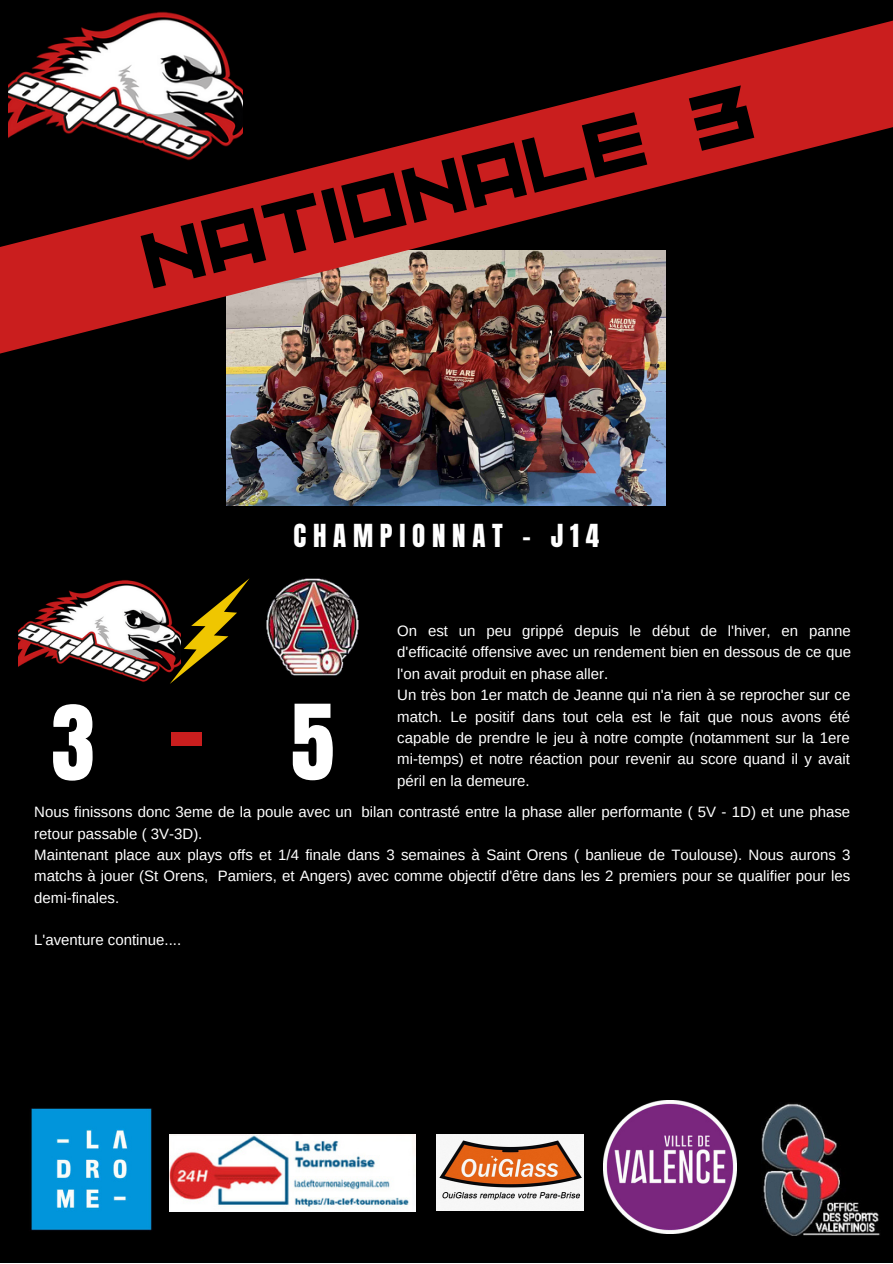
<style>
.page{position:relative;width:893px;height:1264px;background:#fff}
.page>*{position:absolute;margin:0;border:0;box-sizing:border-box;transform-origin:0 0}
.t1{font:87.75px "Anton";color:#fff}
.t2{font:82.5px "Adriana";color:#000}
.t3{font:27px "Anton";letter-spacing:.25em;color:#fff}
.t4{font:15px/21.3px "Arimo";color:#fff}
.s1{font-size:122.55px;color:#ca1e1e}
</style>
<div class="page">
<div style="left:0;top:0;width:892px;height:1262px;background:#000"></div>
<img style="left:227px;top:384px;width:438px;height:121px">
<svg style="left:0;top:21px;width:892px;height:363px"></svg>
<img style="left:19px;top:580px;width:151px;height:102px">
<svg style="left:170px;top:578px;width:79px;height:106px"></svg>
<img style="left:31px;top:1108px;width:121px;height:123px">
<img style="left:170px;top:1134px;width:245px;height:77px">
<img style="left:603px;top:1100px;width:133px;height:132px">
<img style="left:761px;top:1103px;width:119px;height:132px">
<img style="left:436px;top:1134px;width:147px;height:76px">
<img style="left:266px;top:578px;width:93px;height:98px">
<img style="left:9px;top:11px;width:234px;height:151px">
<h2 class="t2" style="left:130px;top:211px;width:628px;rotate:-14deg">NATIONALE 3</h2>
<h3 class="t3" style="left:293px;top:516px;width:307px">CHAMPIONNAT - J14</h3>
<p class="t4" style="left:397px;top:620px;width:455px">On est un peu grippé depuis le début de l'hiver, en panne d'efficacité offensive avec un rendement bien en dessous de ce que l'on avait produit en phase aller.<br>Un très bon 1er match de Jeanne qui n'a rien à se reprocher sur ce match. Le positif dans tout cela est le fait que nous avons été capable de prendre le jeu à notre compte (notamment sur la 1ere mi-temps) et notre réaction pour revenir au score quand il y avait péril en la demeure.</p>
<p class="t4" style="left:34px;top:801px;width:817px">Nous finissons donc 3eme de la poule avec un bilan contrasté entre la phase aller performante ( 5V - 1D) et une phase retour passable ( 3V-3D).<br>Maintenant place aux plays offs et 1/4 finale dans 3 semaines à Saint Orens ( banlieue de Toulouse). Nous aurons 3 matchs à jouer (St Orens, Pamiers, et Angers) avec comme objectif d'être dans les 2 premiers pour se qualifier pour les demi-finales.</p>
<p class="t4" style="left:34px;top:929px;width:148px">L'aventure continue....</p>
<h1 class="t1" style="left:51px;top:679px;width:284px">3<span class="s1">-</span>5</h1>
</div>
